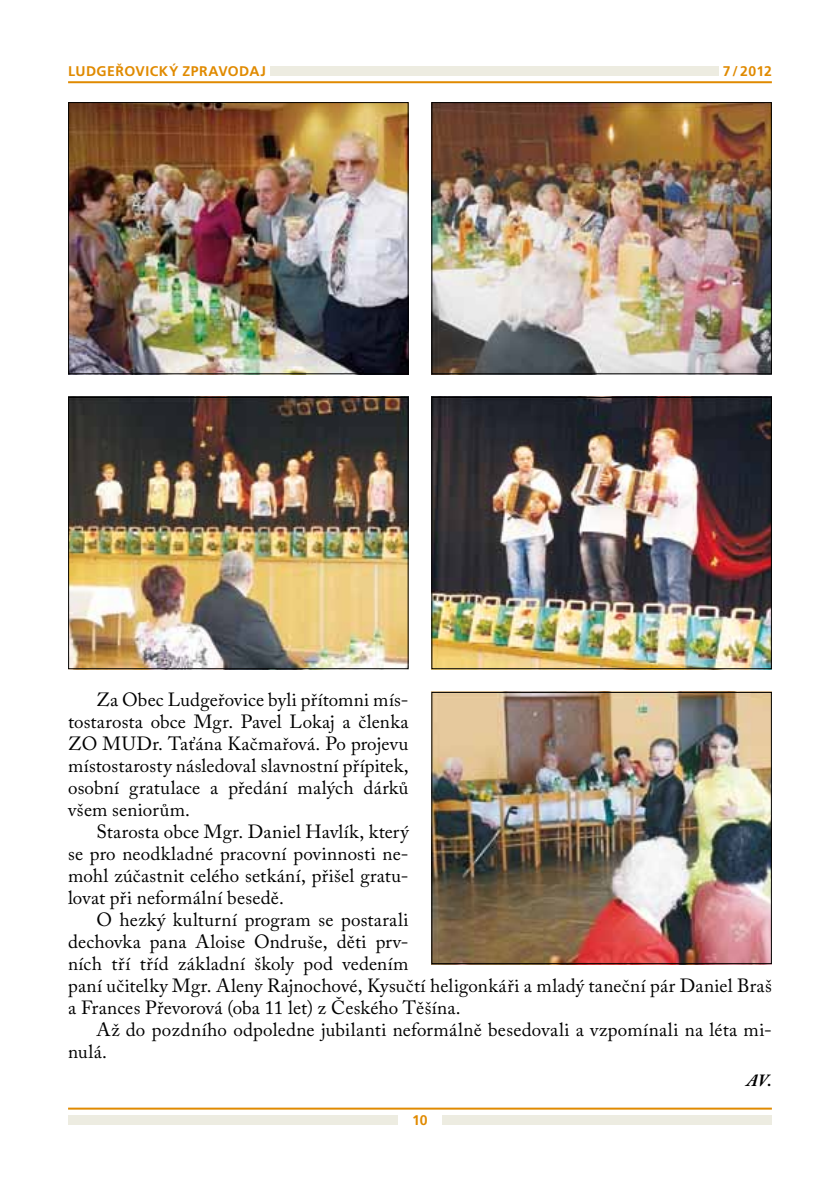
<style>
.page{position:relative;width:840px;height:1191px;background:#fff}
.page>*{position:absolute;margin:0;border:0;box-sizing:border-box;transform-origin:0 0}
.t1{font:19px "Adobe Caslon Pro";letter-spacing:.01em;color:#000}
.t2{font:italic 700 17px "Adobe Caslon Pro";color:#000}
.t3{font:700 14px "Frutiger LT Pro";letter-spacing:.035em;color:#e08a00}
</style>
<div class="page">
<div style="left:270px;top:66px;width:448px;height:10px;background:#edece1"></div>
<hr style="left:68px;top:81px;width:703px;height:2px;background:#e08a00">
<div style="left:442px;top:1115px;width:329px;height:10px;background:#edece1"></div>
<div style="left:68px;top:1115px;width:329px;height:10px;background:#edece1"></div>
<hr style="left:68px;top:1107px;width:703px;height:2px;background:#e08a00">
<img style="left:70px;top:104px;width:336px;height:268px">
<div style="left:68px;top:102px;width:340px;height:272px;border:1px solid #000"></div>
<img style="left:70px;top:399px;width:336px;height:268px">
<div style="left:68px;top:397px;width:340px;height:272px;border:1px solid #000"></div>
<img style="left:433px;top:694px;width:336px;height:268px">
<div style="left:431px;top:692px;width:340px;height:272px;border:1px solid #000"></div>
<img style="left:433px;top:104px;width:336px;height:268px">
<div style="left:431px;top:102px;width:340px;height:272px;border:1px solid #000"></div>
<img style="left:433px;top:399px;width:336px;height:268px">
<div style="left:431px;top:397px;width:340px;height:272px;border:1px solid #000"></div>
<p class="t3" style="left:68px;top:63px;width:199px">LUDGEŘOVICKÝ ZPRAVODAJ</p>
<p class="t3" style="left:722px;top:63px;width:51px">7 / 2012</p>
<p class="t1" style="left:96px;top:688px;width:313px">Za Obec Ludgeřovice byli přítomni mís-</p>
<p class="t1" style="left:68px;top:710px;width:342px">tostarosta obce Mgr. Pavel Lokaj a členka</p>
<p class="t1" style="left:68px;top:732px;width:342px">ZO MUDr. Taťána Kačmařová. Po projevu</p>
<p class="t1" style="left:68px;top:754px;width:342px">místostarosty následoval slavnostní přípitek,</p>
<p class="t1" style="left:68px;top:776px;width:342px">osobní gratulace a předání malých dárků</p>
<p class="t1" style="left:68px;top:798px;width:123px">všem seniorům.</p>
<p class="t1" style="left:96px;top:820px;width:313px">Starosta obce Mgr. Daniel Havlík, který</p>
<p class="t1" style="left:68px;top:842px;width:342px">se pro neodkladné pracovní povinnosti ne-</p>
<p class="t1" style="left:68px;top:864px;width:342px">mohl zúčastnit celého setkání, přišel gratu-</p>
<p class="t1" style="left:68px;top:886px;width:217px">lovat při neformální besedě.</p>
<p class="t1" style="left:96px;top:908px;width:313px">O hezký kulturní program se postarali</p>
<p class="t1" style="left:68px;top:930px;width:342px">dechovka pana Aloise Ondruše, děti prv-</p>
<p class="t1" style="left:68px;top:952px;width:342px">ních tří tříd základní školy pod vedením</p>
<p class="t1" style="left:68px;top:974px;width:704px">paní učitelky Mgr. Aleny Rajnochové, Kysučtí heligonkáři a mladý taneční pár Daniel Braš</p>
<p class="t1" style="left:68px;top:996px;width:394px">a Frances Převorová (oba 11 let) z Českého Těšína.</p>
<p class="t1" style="left:96px;top:1018px;width:676px">Až do pozdního odpoledne jubilanti neformálně besedovali a vzpomínali na léta mi-</p>
<p class="t1" style="left:68px;top:1040px;width:40px">nulá.</p>
<p class="t2" style="left:746px;top:1070px;width:27px">AV.</p>
<p class="t3" style="left:412px;top:1112px;width:17px">10</p>
</div>
